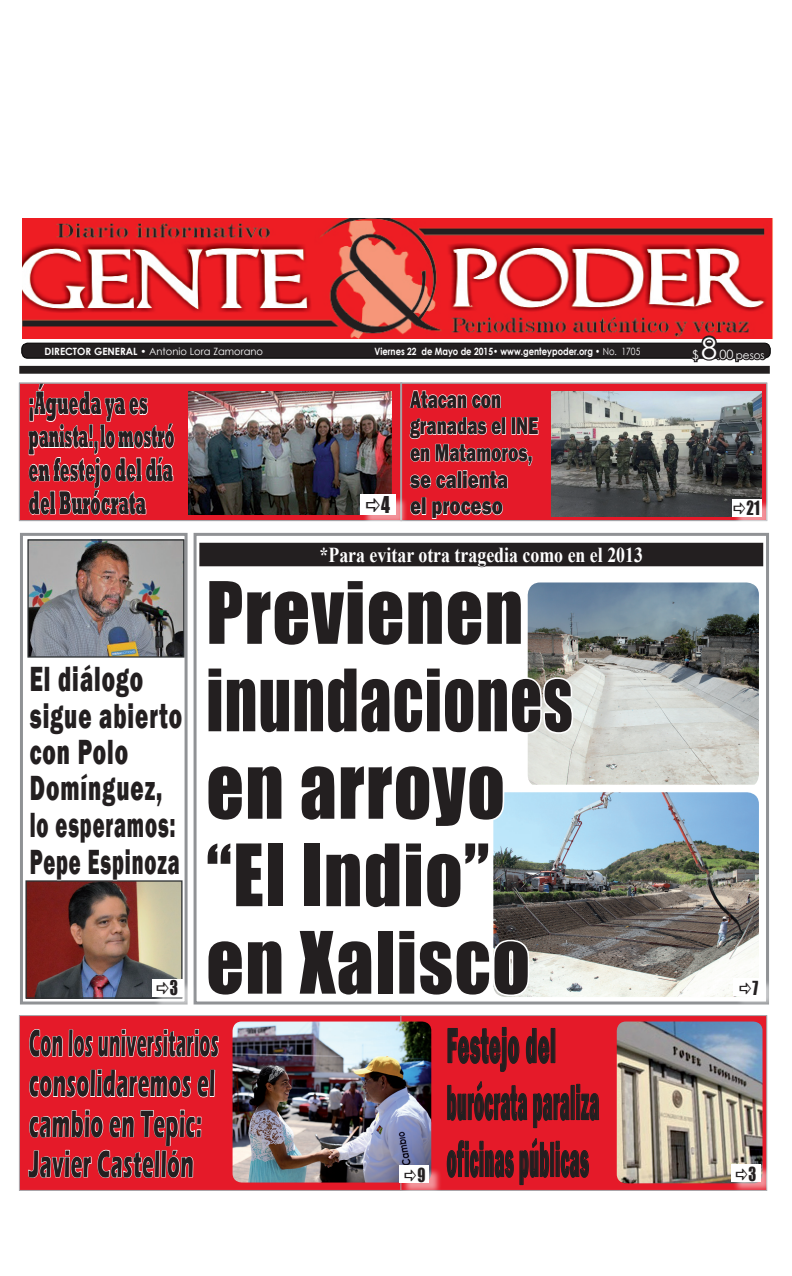
<style>
.page{position:relative;width:792px;height:1276px;background:#fff}
.page>*{position:absolute;margin:0;border:0;box-sizing:border-box;transform-origin:0 0}
.t1{font:79.3px/87.4px "Impact";letter-spacing:.02em;color:#231f20;scale:.93 1}
.t2{font:800 51.3px/56.9px "Franklin Gothic";letter-spacing:.045em;color:#231f20;scale:.37 1}
.t3{font:800 51.3px "Franklin Gothic";letter-spacing:.045em;color:#231f20;scale:.32 1}
.t4{font:700 39.2px/40.3px "Eras ITC";letter-spacing:.025em;color:#231f20;scale:.42 1}
.t5{font:800 36px/36.4px "Franklin Gothic";letter-spacing:.045em;color:#231f20;scale:.62 1}
.t6{font:800 33.5px/33.2px "Rockwell";color:#231f20;scale:.44 1}
.t7{font:29.4px "Century Gothic";color:#fff}
.t8{font:800 25px/26.7px "Franklin Gothic";color:#231f20;scale:.69 1}
.t9{font:21.3px "Impact";color:#231f20;scale:.83 1}
.t10{font:700 21.2px "Times New Roman";color:#fff;scale:.84 1}
.t11{font:18.7px "Impact";color:#231f20;scale:.83 1}
.t12{font:18.1px "Impact";color:#231f20;scale:.83 1}
.t13{font:17.8px "Impact";color:#231f20;scale:.83 1}
.t14{font:12.1px "Century Gothic";color:#fff}
.t15{font:10.5px "Century Gothic";color:#fff}
.t16{font:700 10px "Century Gothic";color:#fff;scale:.84 1}
.t17{font:10px "Century Gothic";color:#fff}
.s1{font-weight:700}
.s2{font-weight:400}
.s3{font-size:8.3px}
.s4{font-size:12.8px}
</style>
<div class="page">
<div style="left:19px;top:366px;width:751px;height:8px;background:#231f20"></div>
<img style="left:22px;top:218px;width:751px;height:120px">
<div style="left:22px;top:343px;width:748px;height:15px;background:#231f20;border-radius:6px"></div>
<div style="left:21px;top:343px;width:750px;height:16px;border:1px solid #000;border-radius:6px"></div>
<svg style="left:689px;top:333px;width:79px;height:30px"></svg>
<svg style="left:19px;top:1015px;width:381px;height:176px;background:#e02432"></svg>
<svg style="left:400px;top:1015px;width:368px;height:176px;background:#df2230"></svg>
<svg style="left:30px;top:1029px;width:32px;height:27px"></svg>
<svg style="left:69px;top:1030px;width:23px;height:26px"></svg>
<svg style="left:99px;top:1029px;width:119px;height:27px;background:#eb5762"></svg>
<svg style="left:30px;top:1066px;width:161px;height:31px;background:#ea4955"></svg>
<svg style="left:198px;top:1070px;width:17px;height:27px"></svg>
<svg style="left:29px;top:1106px;width:172px;height:71px;background:#e9414e"></svg>
<img style="left:233px;top:1021px;width:198px;height:161px">
<svg style="left:18px;top:382px;width:382px;height:139px;background:#de3340"></svg>
<svg style="left:400px;top:382px;width:368px;height:139px;background:#de2d3a"></svg>
<svg style="left:29px;top:384px;width:145px;height:130px;background:#e94652"></svg>
<img style="left:188px;top:391px;width:204px;height:124px">
<img style="left:552px;top:391px;width:210px;height:125px">
<svg style="left:410px;top:391px;width:56px;height:17px"></svg>
<svg style="left:472px;top:395px;width:28px;height:13px"></svg>
<svg style="left:410px;top:417px;width:91px;height:21px;background:#eb5964"></svg>
<div style="left:502px;top:417px;width:4px;height:17px;border:1px solid #fff"></div>
<svg style="left:517px;top:417px;width:21px;height:17px"></svg>
<svg style="left:410px;top:444px;width:122px;height:44px;background:#ea4e59"></svg>
<svg style="left:448px;top:1027px;width:71px;height:45px;background:#bf1a27"></svg>
<svg style="left:526px;top:1028px;width:23px;height:35px"></svg>
<div style="left:551px;top:1028px;width:4px;height:34px;border:1px solid #231f20"></div>
<svg style="left:447px;top:1081px;width:80px;height:39px;background:#b21b26"></svg>
<svg style="left:533px;top:1093px;width:37px;height:35px"></svg>
<svg style="left:576px;top:1083px;width:23px;height:37px"></svg>
<svg style="left:447px;top:1138px;width:102px;height:47px;background:#b91a26"></svg>
<div style="left:551px;top:1142px;width:3px;height:34px;border:1px solid #231f20"></div>
<svg style="left:556px;top:1140px;width:33px;height:37px"></svg>
<img style="left:617px;top:1021px;width:146px;height:162px">
<div style="left:401px;top:1167px;width:41px;height:28px;background:#fff;opacity:.53"></div>
<div style="left:400px;top:1165px;width:29px;height:17px;background:#fff"></div>
<div style="left:194px;top:533px;width:575px;height:471px;border:3px solid #909295"></div>
<img style="left:493px;top:792px;width:266px;height:205px">
<img style="left:528px;top:582px;width:231px;height:202px">
<div style="left:734px;top:501px;width:40px;height:28px;background:#fff;opacity:.53"></div>
<div style="left:732px;top:499px;width:30px;height:17px;background:#fff"></div>
<div style="left:20px;top:533px;width:168px;height:471px;border:3px solid #909295"></div>
<img style="left:29px;top:541px;width:153px;height:114px">
<div style="left:27px;top:539px;width:157px;height:118px;border:1px solid #2e3133"></div>
<img style="left:27px;top:882px;width:154px;height:114px">
<div style="left:25px;top:880px;width:158px;height:118px;border:1px solid #2e3133"></div>
<div style="left:154px;top:981px;width:42px;height:28px;background:#fff;opacity:.53"></div>
<div style="left:152px;top:979px;width:31px;height:18px;background:#fff"></div>
<svg style="left:29px;top:880px;width:153px;height:1px"></svg>
<svg style="left:527px;top:665px;width:48px;height:71px"></svg>
<svg style="left:493px;top:792px;width:13px;height:41px"></svg>
<svg style="left:493px;top:927px;width:38px;height:70px"></svg>
<div style="left:735px;top:979px;width:41px;height:28px;background:#fff;opacity:.53"></div>
<div style="left:734px;top:978px;width:29px;height:17px;background:#fff"></div>
<div style="left:362px;top:496px;width:46px;height:31px;background:#fff;opacity:.53"></div>
<div style="left:361px;top:494px;width:35px;height:21px;background:#fff"></div>
<div style="left:200px;top:544px;width:562px;height:21px;background:#231f20"></div>
<div style="left:199px;top:543px;width:564px;height:23px;border:2px solid #231f20"></div>
<div style="left:732px;top:1165px;width:41px;height:28px;background:#fff;opacity:.53"></div>
<div style="left:731px;top:1164px;width:29px;height:17px;background:#fff"></div>
<svg style="left:318px;top:498px;width:326px;height:70px"></svg>
<p class="t7" style="left:701px;top:327px;width:18px">8</p>
<p class="t17" style="left:45px;top:344px;width:220px"><span class="s1">DIRECTOR GENERAL •</span> Antonio Lora Zamorano</p>
<p class="t16" style="left:375px;top:344px;width:318px">Viernes 22 de Mayo de 2015• www.genteypoder.org • <span class="s2">No. 1705</span></p>
<p class="t14" style="left:692px;top:346px;width:8px">$</p>
<p class="t15" style="left:717px;top:347px;width:49px"><span class="s3">.</span><span class="s4">00</span> pesos</p>
<p class="t6" style="left:29px;top:387px;width:333px">¡Águeda ya es panista!, lo mostró en festejo del día del Burócrata</p>
<p class="t8" style="left:410px;top:386px;width:187px">Atacan con granadas el INE en Matamoros, se calienta<br>el proceso</p>
<p class="t9" style="left:381px;top:488px;width:12px">4</p>
<p class="t10" style="left:320px;top:540px;width:387px">*Para evitar otra tragedia como en el 2013</p>
<p class="t5" style="left:30px;top:661px;width:247px">El diálogo sigue abierto con Polo<br>Domínguez, lo esperamos:<br>Pepe Espinoza</p>
<p class="t11" style="left:170px;top:973px;width:11px">3</p>
<h1 class="t1" style="left:206px;top:567px;width:395px">Previenen inundaciones en arroyo “El Indio” en Xalisco</h1>
<p class="t4" style="left:29px;top:1023px;width:453px">Con los universitarios consolidaremos el cambio en Tepic:<br>Javier Castellón</p>
<p class="t13" style="left:417px;top:1161px;width:11px">9</p>
<h2 class="t2" style="left:447px;top:1017px;width:413px">Festejo del burócrata paraliza</h2>
<h2 class="t3" style="left:447px;top:1126px;width:445px">oficinas públicas</h2>
<p class="t12" style="left:747px;top:493px;width:17px">21</p>
<p class="t13" style="left:752px;top:974px;width:8px">7</p>
<p class="t13" style="left:749px;top:1160px;width:11px">3</p>
</div>
